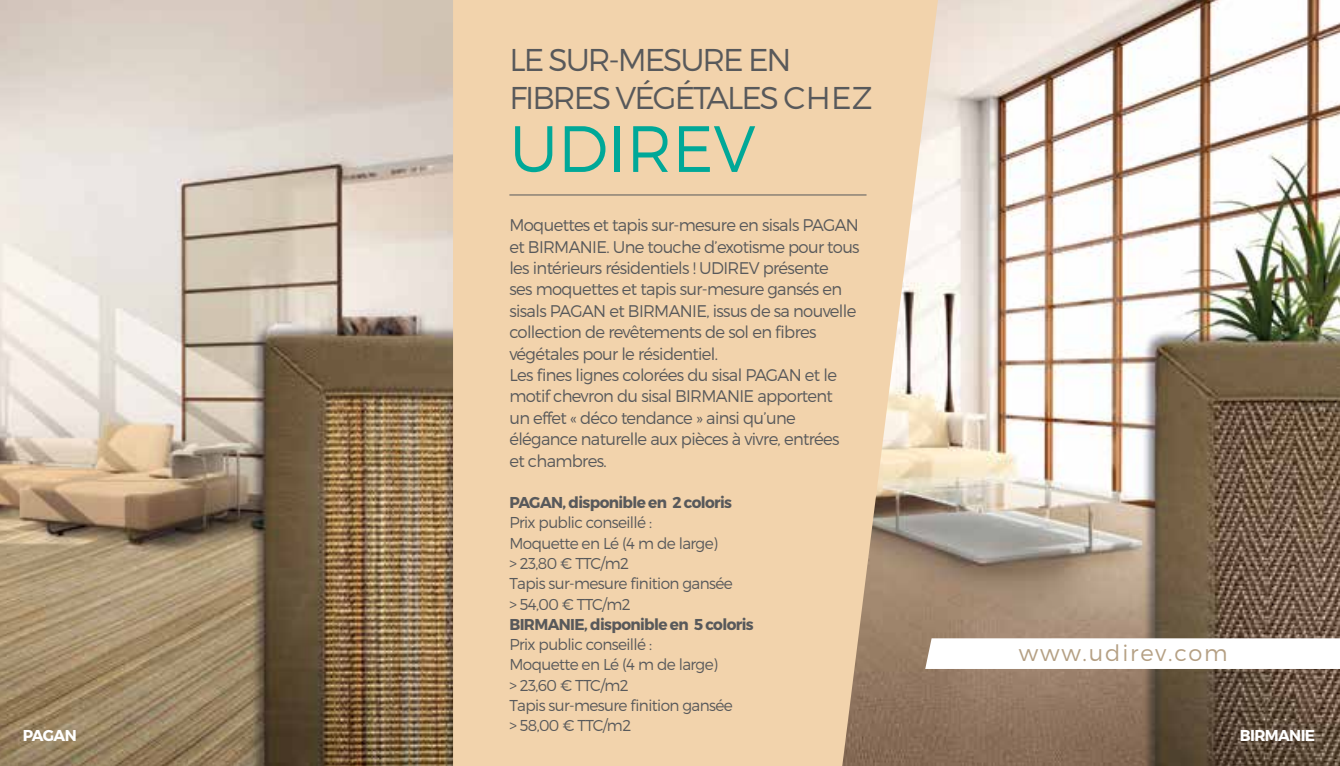
<style>
.page{position:relative;width:1340px;height:766px;background:#fff}
.page>*{position:absolute;margin:0;border:0;box-sizing:border-box;transform-origin:0 0}
.t1{font:300 65.25px "Montserrat";color:#00a898}
.t2{font:300 31.5px/37.8px "Montserrat";letter-spacing:-.065em;color:#58595b}
.t3{font:300 22.5px "Montserrat";color:#b5a084}
.t4{font:300 16.88px/21.4px "Montserrat";letter-spacing:-.04em;color:#58595b}
.t5{font:300 15.75px/20.2px "Montserrat";letter-spacing:-.04em;color:#58595b}
.t6{font:700 15.75px "Montserrat";letter-spacing:-.04em;color:#58595b}
.t7{font:700 15.75px "Montserrat";letter-spacing:-.04em;color:#fff}
</style>
<div class="page">
<img style="left:938px;top:0;width:401px;height:765px">
<svg style="left:938px;top:638px;width:401px;height:30px"></svg>
<img style="left:0;top:0;width:453px;height:765px">
<svg style="left:453px;top:0;width:485px;height:765px;background:#ecceaa"></svg>
<hr style="left:509px;top:194px;width:357px;height:1px;background:#58595b">
<h2 class="t2" style="left:509px;top:40px;width:365px">Le sur-mesure en fibres végétales CHEZ</h2>
<h1 class="t1" style="left:509px;top:109px;width:40px">UDIRE</h1>
<h1 class="t1" style="left:713px;top:109px;width:44px">V</h1>
<p class="t4" style="left:509px;top:214px;width:352px">M oquettes et tapis sur-mesure en sisals PAGAN et BIRMANIE. U ne touche d’exotisme pour tous les intérieurs résidentiels ! UDIRE</p>
<p class="t4" style="left:509px;top:257px;width:348px;text-indent:239px">V présente<br>ses moquettes et tapis sur-mesure gansés en sisals PAGAN et BIRMANIE, issus de sa nouvelle collection de revêtements de sol en fibres végétales pour le résidentiel.<br>Les fines lignes colorées du sisal PAGAN et le motif chevron du sisal BIRMANIE</p>
<p class="t4" style="left:509px;top:385px;width:332px;text-indent:248px">apportent un effet « déco tendance » ainsi qu’une élégance naturelle aux pièces à vivre, entrées et chambres.</p>
<p class="t6" style="left:509px;top:492px;width:224px">PAGAN, disponible en 2 coloris</p>
<p class="t5" style="left:509px;top:512px;width:225px">Prix public conseillé :<br>Moquette en Lé (4 m de large)<br>&gt; 23,80 € TTC/m2<br>Tapis sur-mesure finition gansée &gt; 54,00 € TTC/m2</p>
<p class="t6" style="left:509px;top:614px;width:246px">BIRMANIE, disponible en 5 coloris</p>
<p class="t5" style="left:509px;top:634px;width:225px">Prix public conseillé :<br>Moquette en Lé (4 m de large)<br>&gt; 23,60 € TTC/m2<br>Tapis sur-mesure finition gansée &gt; 58,00 € TTC/m2</p>
<h3 class="t3" style="left:1018px;top:638px;width:210px">www.udirev.com</h3>
<p class="t7" style="left:23px;top:725px;width:55px">PAGAN</p>
<p class="t7" style="left:1239px;top:725px;width:77px">BIRMANIE</p>
</div>
